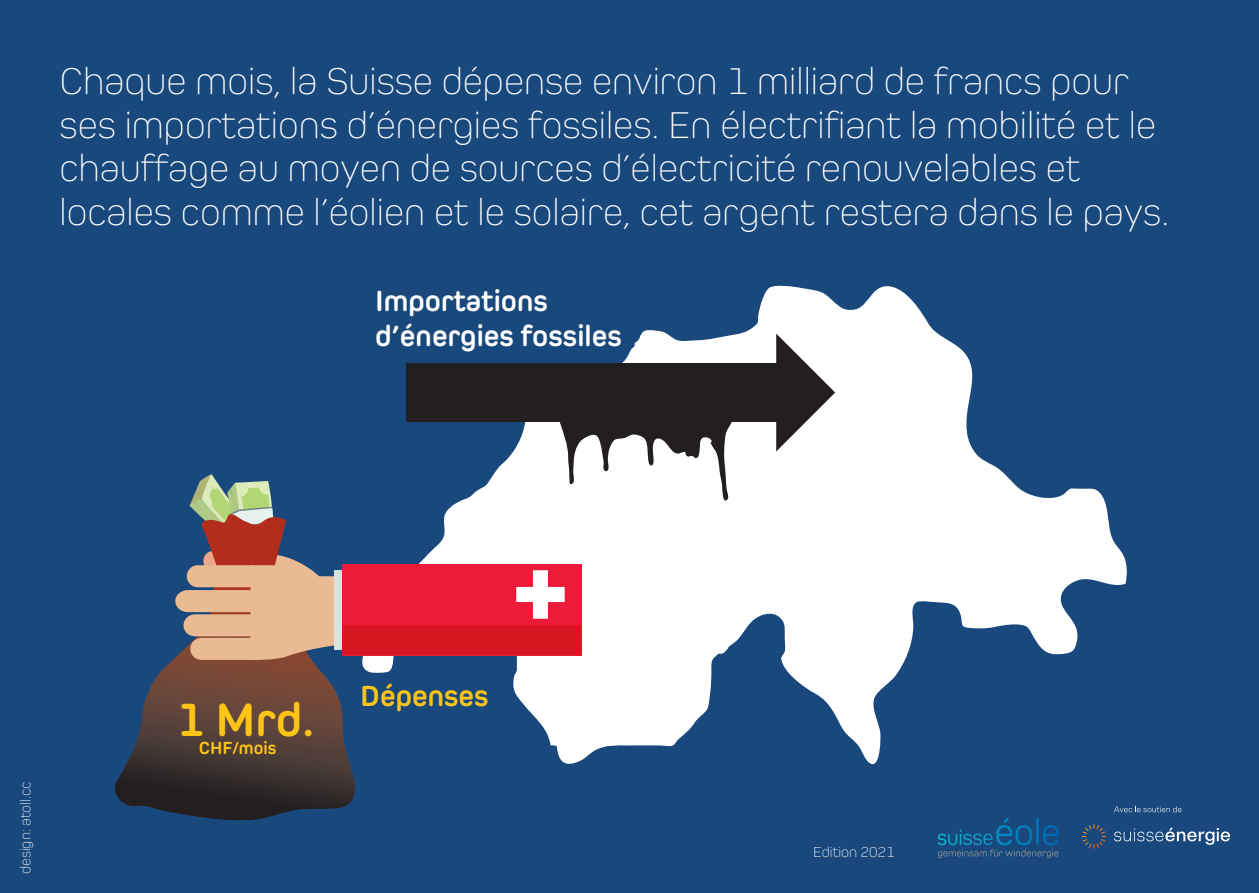
<style>
.page{position:relative;width:1259px;height:893px;background:#19487c}
.page>*{position:absolute;margin:0;border:0;box-sizing:border-box;transform-origin:0 0}
.t1{font:700 48.9px "Pero W01";color:#fec517}
.t2{font:300 39px/43.5px "Pero W01";color:#fff}
.t3{font:700 30.6px/34.5px "Pero W01";color:#fff}
.t4{font:700 30.6px "Pero W01";color:#fec517}
.t5{font:700 18.3px "Pero W01";color:#fec517}
.t6{font:300 15px "Pero W01";color:#fff}
</style>
<div class="page">
<svg style="left:937px;top:818px;width:122px;height:40px"></svg>
<svg style="left:362px;top:285px;width:765px;height:480px"></svg>
<svg style="left:114px;top:658px;width:241px;height:163px"></svg>
<svg style="left:175px;top:396px;width:565px;height:265px"></svg>
<div style="left:406px;top:363px;width:375px;height:59px;background:#231f20"></div>
<svg style="left:776px;top:334px;width:59px;height:117px;background:#8f8d8e"></svg>
<svg style="left:1082px;top:824px;width:24px;height:25px"></svg>
<svg style="left:1114px;top:828px;width:116px;height:17px"></svg>
<svg style="left:1114px;top:806px;width:67px;height:6px"></svg>
<p class="t2" style="left:60px;top:59px;width:1111px">Chaque mois, la Suisse dépense environ 1 milliard de francs pour ses importations d’énergies fossiles. En électrifiant la mobilité et le chauffage au moyen de sources d’électricité renouvelables et locales comme l’éolien et le solaire, cet argent restera dans le pays.</p>
<p class="t3" style="left:375px;top:283px;width:248px">Importations d’énergies fossiles</p>
<p class="t6" style="left:17px;top:874px;width:94px;rotate:-90deg">design: atoll.cc</p>
<p class="t1" style="left:177px;top:692px;width:139px">1 Mrd.</p>
<p class="t5" style="left:199px;top:738px;width:79px">CHF/mois</p>
<p class="t4" style="left:360px;top:678px;width:130px">Dépenses</p>
<p class="t6" style="left:813px;top:844px;width:83px">Edition 2021</p>
</div>
